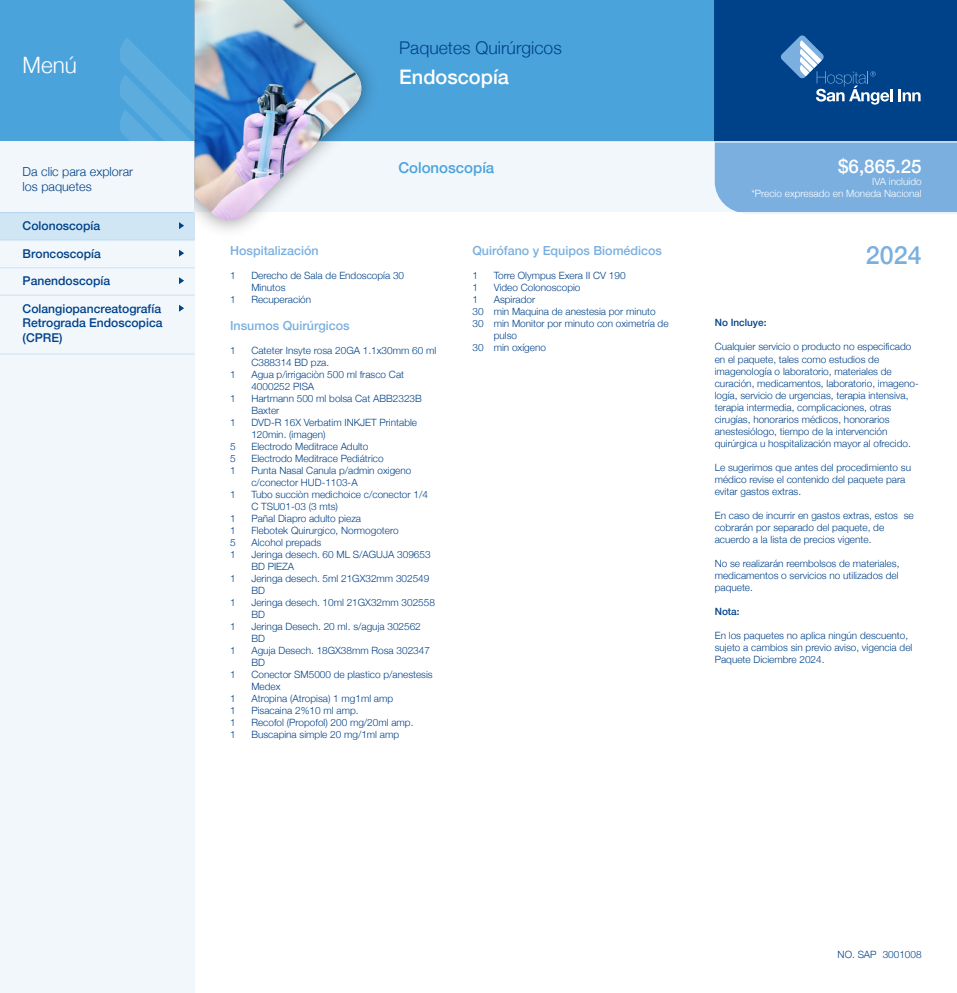
<style>
.page{position:relative;width:957px;height:993px;background:#fff}
.page>*{position:absolute;margin:0;border:0;box-sizing:border-box;transform-origin:0 0}
.t1{font:500 25px "Helvetica Neue";color:#7aafdf}
.t2{font:300 22.5px "Helvetica Neue";color:#fff}
.t3{font:500 20px "Helvetica Neue";color:#fff}
.t4{font:500 18.75px "Helvetica Neue";color:#fff}
.t5{font:300 17.5px "Helvetica Neue";color:#004289}
.t6{font:500 15px "Helvetica Neue";color:#4ba3db}
.t7{font:500 12.5px "Helvetica Neue";color:#7aafdf}
.t8{font:300 12.5px/15px "Helvetica Neue";color:#004289}
.t9{font:500 12.12px/14.5px "Helvetica Neue";color:#004289;text-align:justify}
.t10{font:300 10px/12px "Helvetica Neue";color:#004289}
.t11{font:300 10px/12px "Helvetica Neue";color:#fff;text-align:right}
.t12{font:500 10px "Helvetica Neue";color:#004289}
</style>
<div class="page">
<div style="left:0;top:0;width:195px;height:992px;background:#f2f7fc"></div>
<div style="left:0;top:0;width:195px;height:140px;background:#4ba3db"></div>
<div style="left:0;top:212px;width:195px;height:28px;background:#d1e6f5"></div>
<hr style="left:0;top:267px;width:195px;height:1px;background:#4ba3db">
<hr style="left:0;top:212px;width:195px;height:1px;background:#4ba3db">
<hr style="left:0;top:239px;width:195px;height:2px;background:#4ba3db">
<hr style="left:0;top:294px;width:195px;height:2px;background:#4ba3db">
<hr style="left:0;top:353px;width:195px;height:1px;background:#4ba3db">
<svg style="left:179px;top:249px;width:5px;height:7px"></svg>
<svg style="left:179px;top:277px;width:5px;height:7px"></svg>
<svg style="left:179px;top:304px;width:5px;height:7px"></svg>
<div style="left:195px;top:0;width:519px;height:142px;background:#4ba3db"></div>
<div style="left:714px;top:0;width:242px;height:142px;background:#004289"></div>
<div style="left:195px;top:142px;width:761px;height:71px;background:#f2f7fc"></div>
<div style="left:714px;top:142px;width:242px;height:70px;background:#7aafdf"></div>
<hr style="left:195px;top:141px;width:761px;height:1px;background:#fff">
<hr style="left:195px;top:212px;width:761px;height:1px;background:#fff">
<svg style="left:120px;top:0;width:243px;height:229px"></svg>
<img style="left:195px;top:0;width:166px;height:220px">
<svg style="left:898px;top:89px;width:22px;height:12px"></svg>
<svg style="left:780px;top:35px;width:112px;height:70px"></svg>
<h2 class="t2" style="left:23px;top:47px;width:56px">Menú</h2>
<p class="t8" style="left:23px;top:163px;width:112px">Da clic para explorar los paquetes</p>
<p class="t9" style="left:23px;top:218px;width:79px">Colonoscopía</p>
<p class="t9" style="left:23px;top:245px;width:80px">Broncoscopía</p>
<p class="t9" style="left:23px;top:273px;width:89px">Panendoscopía</p>
<p class="t9" style="left:23px;top:300px;width:141px">Colangiopancreatografía Retrograda Endoscopica (CPRE)</p>
<h3 class="t5" style="left:399px;top:33px;width:164px">Paquetes Quirúrgicos</h3>
<h3 class="t3" style="left:399px;top:61px;width:111px">Endoscopía</h3>
<h3 class="t6" style="left:398px;top:156px;width:97px">Colonoscopía</h3>
<p class="t7" style="left:230px;top:240px;width:90px">Hospitalización</p>
<p class="t10" style="left:230px;top:268px;width:7px">1</p>
<p class="t10" style="left:251px;top:268px;width:154px">Derecho de Sala de Endoscopía 30<br>Minutos</p>
<p class="t10" style="left:230px;top:292px;width:7px">1</p>
<p class="t10" style="left:251px;top:292px;width:61px">Recuperación</p>
<p class="t7" style="left:230px;top:315px;width:121px">Insumos Quirúrgicos</p>
<p class="t10" style="left:230px;top:343px;width:7px">1</p>
<p class="t10" style="left:251px;top:343px;width:186px">Cateter Insyte rosa 20GA 1.1x30mm 60 ml<br>C388314 BD pza.</p>
<p class="t10" style="left:230px;top:367px;width:7px">1</p>
<p class="t10" style="left:251px;top:367px;width:154px">Agua p/irrigaciòn 500 ml frasco Cat<br>4000252 PISA</p>
<p class="t10" style="left:230px;top:391px;width:7px">1</p>
<p class="t10" style="left:251px;top:391px;width:172px">Hartmann 500 ml bolsa Cat ABB2323B<br>Baxter</p>
<p class="t10" style="left:230px;top:415px;width:7px">1</p>
<p class="t10" style="left:251px;top:415px;width:167px">DVD-R 16X Verbatim INKJET Printable<br>120min. (imagen)</p>
<p class="t10" style="left:230px;top:439px;width:7px">5</p>
<p class="t10" style="left:251px;top:439px;width:118px">Electrodo Meditrace Adulto</p>
<p class="t10" style="left:230px;top:451px;width:7px">5</p>
<p class="t10" style="left:251px;top:451px;width:134px">Electrodo Meditrace Pediátrico</p>
<p class="t10" style="left:230px;top:463px;width:7px">1</p>
<p class="t10" style="left:251px;top:463px;width:161px">Punta Nasal Canula p/admin oxigeno c/conector HUD-1103-A</p>
<p class="t10" style="left:230px;top:487px;width:7px">1</p>
<p class="t10" style="left:251px;top:487px;width:178px">Tubo succiòn medichoice c/conector 1/4<br>C TSU01-03 (3 mts)</p>
<p class="t10" style="left:230px;top:511px;width:7px">1</p>
<p class="t10" style="left:251px;top:511px;width:111px">Pañal Diapro adulto pieza</p>
<p class="t10" style="left:230px;top:523px;width:7px">1</p>
<p class="t10" style="left:251px;top:523px;width:149px">Flebotek Quirurgico, Normogotero</p>
<p class="t10" style="left:230px;top:535px;width:7px">5</p>
<p class="t10" style="left:251px;top:535px;width:71px">Alcohol prepads</p>
<p class="t10" style="left:230px;top:547px;width:7px">1</p>
<p class="t10" style="left:251px;top:547px;width:181px">Jeringa desech. 60 ML S/AGUJA 309653<br>BD PIEZA</p>
<p class="t10" style="left:230px;top:571px;width:7px">1</p>
<p class="t10" style="left:251px;top:571px;width:179px">Jeringa desech. 5ml 21GX32mm 302549<br>BD</p>
<p class="t10" style="left:230px;top:595px;width:7px">1</p>
<p class="t10" style="left:251px;top:595px;width:185px">Jeringa desech. 10ml 21GX32mm 302558<br>BD</p>
<p class="t10" style="left:230px;top:619px;width:7px">1</p>
<p class="t10" style="left:251px;top:619px;width:171px">Jeringa Desech. 20 ml. s/aguja 302562<br>BD</p>
<p class="t10" style="left:230px;top:643px;width:7px">1</p>
<p class="t10" style="left:251px;top:643px;width:180px">Aguja Desech. 18GX38mm Rosa 302347<br>BD</p>
<p class="t10" style="left:230px;top:667px;width:7px">1</p>
<p class="t10" style="left:251px;top:667px;width:183px">Conector SM5000 de plastico p/anestesis<br>Medex</p>
<p class="t10" style="left:230px;top:691px;width:7px">1</p>
<p class="t10" style="left:251px;top:691px;width:143px">Atropina (Atropisa) 1 mg1ml amp</p>
<p class="t10" style="left:230px;top:703px;width:7px">1</p>
<p class="t10" style="left:251px;top:703px;width:109px">Pisacaina 2%10 ml amp.</p>
<p class="t10" style="left:230px;top:715px;width:7px">1</p>
<p class="t10" style="left:251px;top:715px;width:163px">Recofol (Propofol) 200 mg/20ml amp.</p>
<p class="t10" style="left:230px;top:727px;width:7px">1</p>
<p class="t10" style="left:251px;top:727px;width:149px">Buscapina simple 20 mg/1ml amp</p>
<p class="t7" style="left:472px;top:240px;width:191px">Quirófano y Equipos Biomédicos</p>
<p class="t10" style="left:472px;top:268px;width:7px">1</p>
<p class="t10" style="left:493px;top:268px;width:133px">Torre Olympus Exera II CV 190</p>
<p class="t10" style="left:472px;top:280px;width:7px">1</p>
<p class="t10" style="left:493px;top:280px;width:88px">Video Colonoscopio</p>
<p class="t10" style="left:472px;top:292px;width:7px">1</p>
<p class="t10" style="left:493px;top:292px;width:43px">Aspirador</p>
<p class="t10" style="left:472px;top:304px;width:184px">30 min Maquina de anestesia por minuto</p>
<p class="t10" style="left:472px;top:316px;width:197px">30 min Monitor por minuto con oximetría de</p>
<p class="t10" style="left:493px;top:328px;width:25px">pulso</p>
<p class="t10" style="left:472px;top:340px;width:75px">30 min oxígeno</p>
<h3 class="t4" style="left:838px;top:151px;width:85px">$6,865.25</h3>
<p class="t11" style="left:751px;top:174px;width:172px">IVA incluido<br>*Precio expresado en Moneda Nacional</p>
<h1 class="t1" style="left:865px;top:234px;width:57px">2024</h1>
<p class="t12" style="left:714px;top:315px;width:53px">No Incluye:</p>
<p class="t10" style="left:714px;top:340px;width:205px">Cualquier servicio o producto no especificado en el paquete, tales como estudios de imagenología o laboratorio, materiales de curación, medicamentos, laboratorio, imageno&shy;logía, servicio de urgencias, terapia intensiva, terapia intermedia, complicaciones, otras cirugías, honorarios médicos, honorarios anestesiólogo, tiempo de la intervención quirúrgica u hospitalización mayor al ofrecido.</p>
<p class="t10" style="left:714px;top:460px;width:198px">Le sugerimos que antes del procedimiento su médico revise el contenido del paquete para evitar gastos extras.</p>
<p class="t10" style="left:714px;top:508px;width:200px">En caso de incurrir en gastos extras, estos se cobrarán por separado del paquete, de acuerdo a la lista de precios vigente.</p>
<p class="t10" style="left:714px;top:556px;width:186px;text-align:justify">No se realizarán reembolsos de materiales, medicamentos o servicios no utilizados del paquete.</p>
<p class="t12" style="left:714px;top:603px;width:26px">Nota:</p>
<p class="t10" style="left:714px;top:628px;width:199px">En los paquetes no aplica ningún descuento, sujeto a cambios sin previo aviso, vigencia del<br>Paquete Diciembre 2024.</p>
<p class="t10" style="left:837px;top:946px;width:85px">NO. SAP 3001008</p>
</div>
